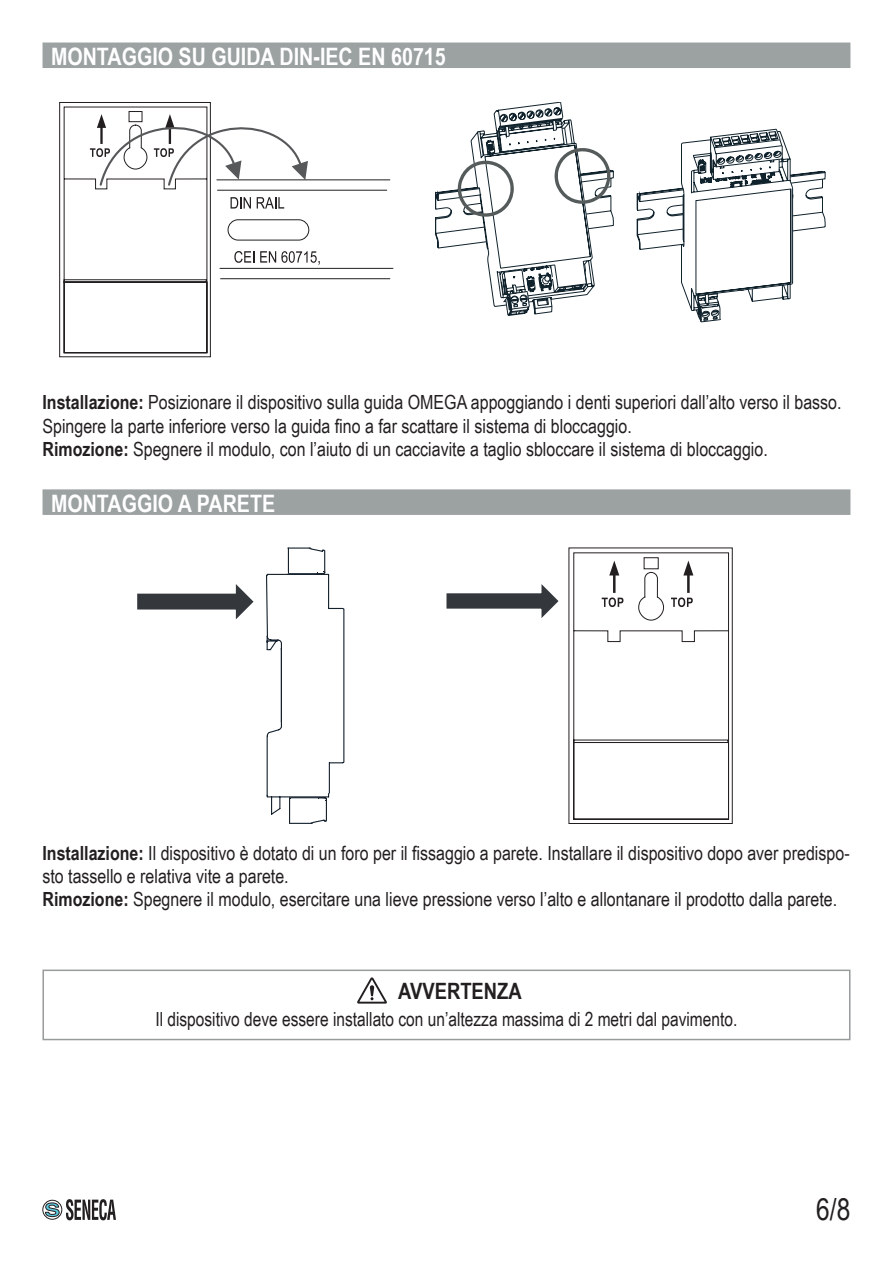
<style>
.page{position:relative;width:893px;height:1263px;background:#fff}
.page>*{position:absolute;margin:0;border:0;box-sizing:border-box;transform-origin:0 0}
.t1{font:30px "Arial Narrow";color:#231f20}
.t2{font:700 24px "Arial Narrow";color:#fff}
.t3{font:700 22.5px "Arial Narrow";color:#231f20}
.t4{font:19.5px/23.4px "Arial Narrow";color:#231f20}
.s1{font-weight:700}
</style>
<div class="page">
<div style="left:42px;top:969px;width:808px;height:71px;border:2px solid #989b9c"></div>
<svg style="left:45px;top:1202px;width:15px;height:15px"></svg>
<div style="left:43px;top:1200px;width:19px;height:19px;border:1px solid #231f20;border-radius:50%"></div>
<svg style="left:66px;top:1199px;width:50px;height:21px"></svg>
<div style="left:43px;top:43px;width:807px;height:25px;background:#9ca1a2"></div>
<hr style="left:220px;top:268px;width:173px;height:1px;background:#231f20">
<hr style="left:220px;top:278px;width:170px;height:1px;background:#231f20">
<hr style="left:217px;top:179px;width:173px;height:1px;background:#231f20">
<hr style="left:217px;top:190px;width:170px;height:1px;background:#231f20">
<svg style="left:59px;top:102px;width:261px;height:256px"></svg>
<svg style="left:637px;top:129px;width:188px;height:193px"></svg>
<svg style="left:435px;top:102px;width:179px;height:214px"></svg>
<div style="left:43px;top:489px;width:807px;height:26px;background:#9ca1a2;border:2px solid #9ca1a2"></div>
<svg style="left:137px;top:584px;width:117px;height:35px"></svg>
<svg style="left:266px;top:547px;width:79px;height:277px"></svg>
<svg style="left:568px;top:547px;width:165px;height:277px"></svg>
<div style="left:644px;top:557px;width:15px;height:12px;border:1px solid #231f20"></div>
<svg style="left:602px;top:561px;width:91px;height:60px"></svg>
<svg style="left:446px;top:584px;width:112px;height:34px"></svg>
<svg style="left:357px;top:977px;width:30px;height:26px"></svg>
<p class="t2" style="left:51px;top:38px;width:396px">MONTAGGIO SU GUIDA DIN-IEC EN 60715</p>
<p class="t4" style="left:43px;top:390px;width:801px"><span class="s1">Installazione:</span> Posizionare il dispositivo sulla guida OMEGA appoggiando i denti superiori dall’alto verso il basso.<br>Spingere la parte inferiore verso la guida fino a far scattare il sistema di bloccaggio.<br><span class="s1">Rimozione:</span> Spegnere il modulo, con l’aiuto di un cacciavite a taglio sbloccare il sistema di bloccaggio.</p>
<p class="t2" style="left:51px;top:485px;width:226px">MONTAGGIO A PARETE</p>
<p class="t4" style="left:43px;top:840px;width:809px"><span class="s1">Installazione:</span> Il dispositivo è dotato di un foro per il fissaggio a parete. Installare il dispositivo dopo aver predispo&shy;sto tassello e relativa vite a parete.<br><span class="s1">Rimozione:</span> Spegnere il modulo, esercitare una lieve pressione verso l’alto e allontanare il prodotto dalla parete.</p>
<p class="t3" style="left:398px;top:974px;width:125px">AVVERTENZA</p>
<p class="t4" style="left:155px;top:1006px;width:583px">Il dispositivo deve essere installato con un’altezza massima di 2 metri dal pavimento.</p>
<h1 class="t1" style="left:816px;top:1188px;width:36px">6/8</h1>
</div>
